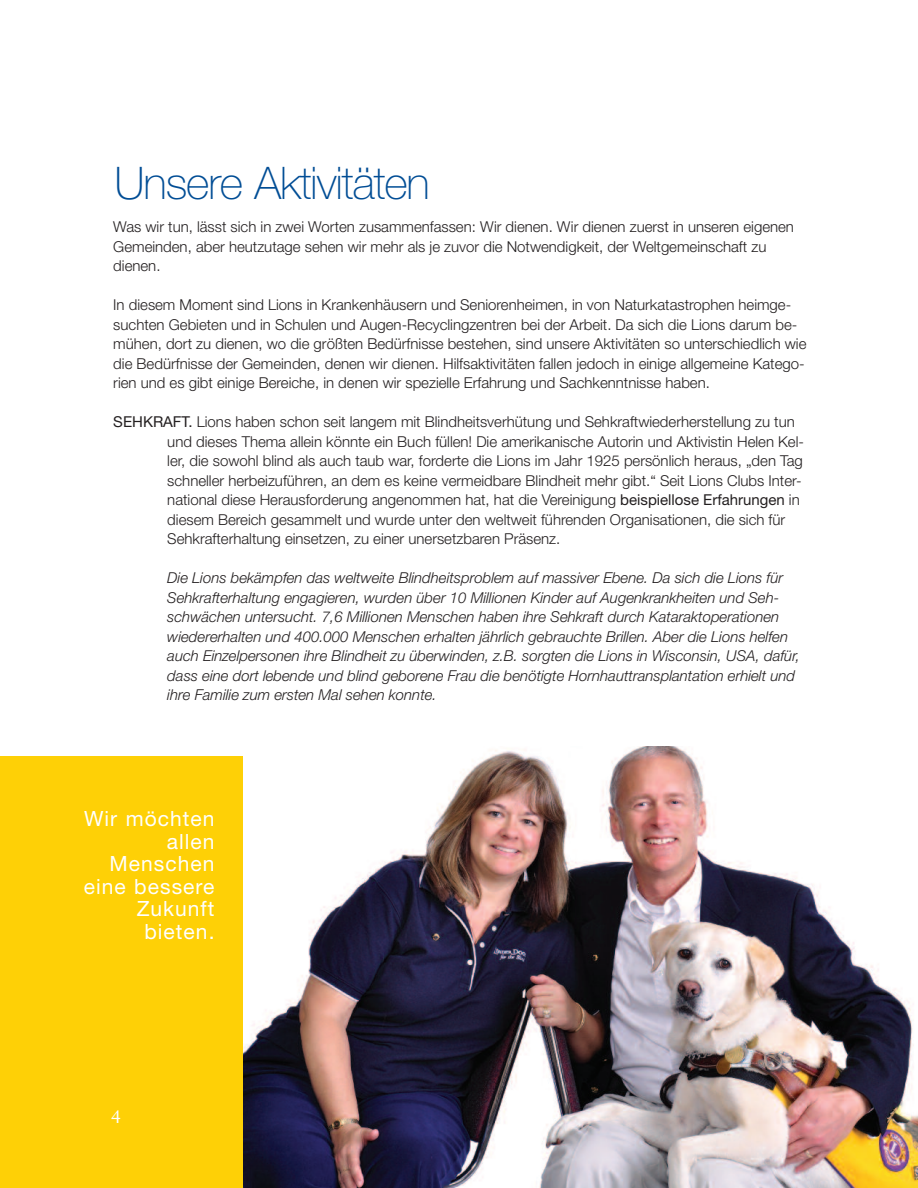
<style>
.page{position:relative;width:918px;height:1188px;background:#fff}
.page>*{position:absolute;margin:0;border:0;box-sizing:border-box;transform-origin:0 0}
.t1{font:100 45px "Helvetica Neue";letter-spacing:-.025em;color:#014d95}
.t2{font:21px/22.5px "Helvetica Neue";letter-spacing:.05em;color:#fff;text-align:right}
.t3{font:18px "Sabon";color:#fff}
.t4{font:300 15px/19.5px "Helvetica Neue";color:#231f20}
.t5{font:italic 300 15px/19.5px "Helvetica Neue";color:#231f20}
.s1{font-weight:400}
</style>
<div class="page">
<img style="left:243px;top:746px;width:675px;height:442px">
<div style="left:0;top:756px;width:243px;height:432px;background:#fed006"></div>
<h1 class="t1" style="left:114px;top:167px;width:317px">Unsere Aktivitäten</h1>
<p class="t4" style="left:113px;top:218px;width:682px">Was wir tun, lässt sich in zwei Worten zusammenfassen: Wir dienen. Wir dienen zuerst in unseren eigenen<br>Gemeinden, aber heutzutage sehen wir mehr als je zuvor die Notwendigkeit, der Weltgemeinschaft zu dienen.</p>
<p class="t4" style="left:113px;top:296px;width:695px">In diesem Moment sind Lions in Krankenhäusern und Seniorenheimen, in von Naturkatastrophen heimge&shy;suchten Gebieten und in Schulen und Augen-Recyclingzentren bei der Arbeit. Da sich die Lions darum be&shy;mühen, dort zu dienen, wo die größten Bedürfnisse bestehen, sind unsere Aktivitäten so unterschiedlich wie die Bedürfnisse der Gemeinden, denen wir dienen. Hilfsaktivitäten fallen jedoch in einige allgemeine Katego&shy;rien und es gibt einige Bereiche, in denen wir spezielle Erfahrung und Sachkenntnisse haben.</p>
<p class="t4" style="left:167px;top:413px;width:638px;text-indent:-54px"><span class="s1">SEHKRAFT.</span> Lions haben schon seit langem mit Blindheitsverhütung und Sehkraftwiederherstellung zu tun und dieses Thema allein könnte ein Buch füllen! Die amerikanische Autorin und Aktivistin Helen Kel&shy;ler, die sowohl blind als auch taub war, forderte die Lions im Jahr 1925 persönlich heraus, „den Tag schneller herbeizuführen, an dem es keine vermeidbare Blindheit mehr gibt.“ Seit Lions Clubs Inter&shy;national diese Herausforderung angenommen hat, hat die Vereinigung <span class="s1">beispiellose Erfahrungen</span> in diesem Bereich gesammelt und wurde unter den weltweit führenden Organisationen, die sich für Sehkrafterhaltung einsetzen, zu einer unersetzbaren Präsenz.</p>
<p class="t5" style="left:167px;top:569px;width:634px">Die Lions bekämpfen das weltweite Blindheitsproblem auf massiver Ebene. Da sich die Lions für Sehkrafterhaltung engagieren, wurden über 10 Millionen Kinder auf Augenkrankheiten und Seh&shy;schwächen untersucht. 7,6 Millionen Menschen haben ihre Sehkraft durch Kataraktoperationen wiedererhalten und 400.000 Menschen erhalten jährlich gebrauchte Brillen. Aber die Lions helfen auch Einzelpersonen ihre Blindheit zu überwinden, z.B. sorgten die Lions in Wisconsin, USA, dafür, dass eine dort lebende und blind geborene Frau die benötigte Hornhauttransplantation erhielt und ihre Familie zum ersten Mal sehen konnte.</p>
<h2 class="t2" style="left:84px;top:810px;width:132px">Wir möchten allen<br>Menschen eine bessere<br>Zukunft bieten.</h2>
<p class="t3" style="left:111px;top:1109px;width:12px">4</p>
</div>
